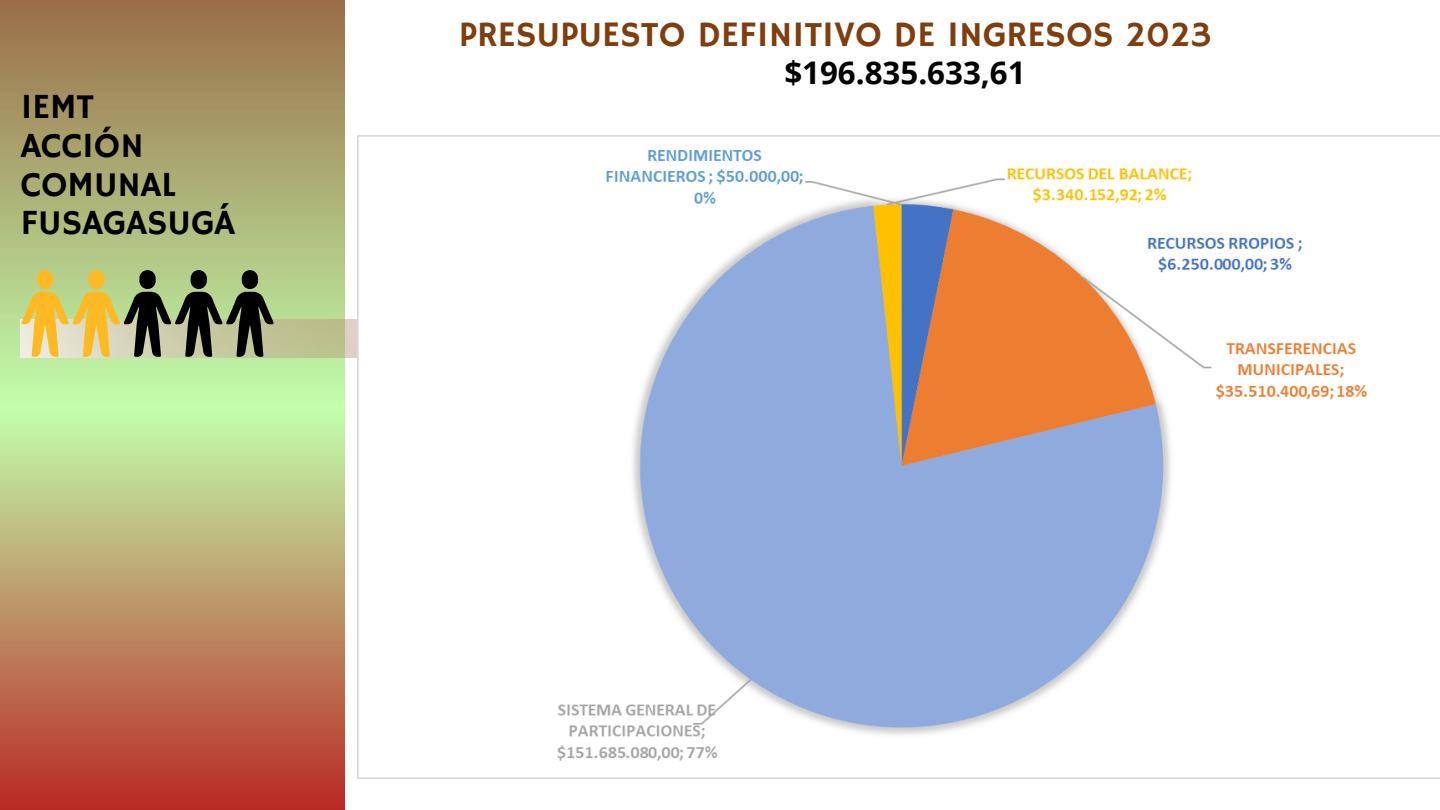
<style>
.page{position:relative;width:1440px;height:810px;background:#fff}
.page>*{position:absolute;margin:0;border:0;box-sizing:border-box;transform-origin:0 0}
.t1{font:35.7px "Hammersmith One";color:#803d0e}
.t2{font:35.2px "Hammersmith One";color:#000}
.t3{font:700 31.3px "Open Sans";color:#000}
</style>
<div class="page">
<svg style="left:0;top:0;width:345px;height:810px;background:#b59f6d"></svg>
<svg style="left:274px;top:319px;width:83px;height:38px;background:#c0c396"></svg>
<img style="left:357px;top:135px;width:1083px;height:644px">
<svg style="left:21px;top:270px;width:253px;height:87px;background:#9b9962"></svg>
<p class="t2" style="left:21px;top:87px;width:75px">IEMT</p>
<p class="t2" style="left:21px;top:125px;width:125px">ACCIÓN</p>
<p class="t2" style="left:21px;top:164px;width:157px">COMUNAL</p>
<p class="t2" style="left:21px;top:203px;width:216px">FUSAGASUGÁ</p>
<p class="t1" style="left:459px;top:13px;width:754px">PRESUPUESTO DEFINITIVO DE INGRESOS 2023</p>
<p class="t3" style="left:784px;top:51px;width:243px">$196.835.633,61</p>
</div>
